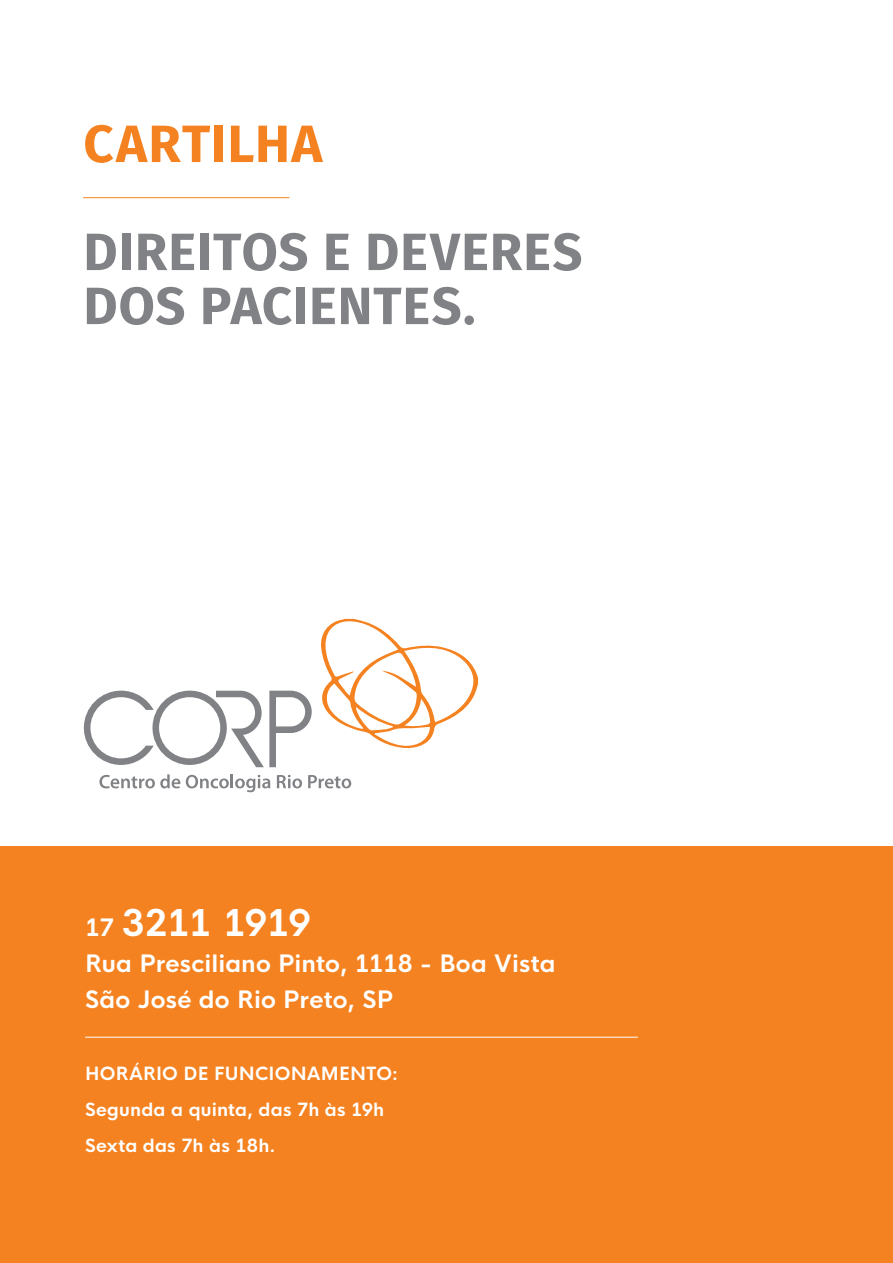
<style>
.page{position:relative;width:893px;height:1263px;background:#fff}
.page>*{position:absolute;margin:0;border:0;box-sizing:border-box;transform-origin:0 0}
.t1{font:700 52.5px/54px "Fira Sans";letter-spacing:.015em;color:#808285}
.t2{font:700 52.5px "Fira Sans";letter-spacing:.02em;color:#f58220}
.t3{font:700 36px "HK Nova";letter-spacing:-.03em;color:#fff}
.t4{font:700 23.4px/36px "HK Nova";letter-spacing:.005em;color:#fff}
.t5{font:700 17.85px/36px "HK Nova";letter-spacing:.01em;color:#fff}
.s1{font-size:23.4px}
</style>
<div class="page">
<div style="left:0;top:846px;width:893px;height:417px;background:#f58220"></div>
<hr style="left:85px;top:1037px;width:553px;height:1px;background:#fff">
<hr style="left:83px;top:197px;width:206px;height:1px;background:#f58220">
<svg style="left:99px;top:774px;width:81px;height:14px"></svg>
<svg style="left:186px;top:774px;width:84px;height:18px"></svg>
<svg style="left:277px;top:775px;width:25px;height:13px"></svg>
<svg style="left:308px;top:775px;width:43px;height:13px"></svg>
<svg style="left:84px;top:691px;width:228px;height:76px"></svg>
<svg style="left:321px;top:619px;width:157px;height:129px"></svg>
<h1 class="t2" style="left:83px;top:107px;width:240px">CARTILHA</h1>
<h1 class="t1" style="left:83px;top:225px;width:500px">DIREITOS E DEVERES<br>DOS PACIENTES.</h1>
<h2 class="t3" style="left:85px;top:900px;width:228px"><span class="s1">17</span> 3211 1919</h2>
<h3 class="t4" style="left:85px;top:945px;width:472px">Rua Presciliano Pinto, 1118 - Boa Vista<br>São José do Rio Preto, SP</h3>
<p class="t5" style="left:85px;top:1056px;width:314px">HORÁRIO DE FUNCIONAMENTO:<br>Segunda a quinta, das 7h às 19h<br>Sexta das 7h às 18h.</p>
</div>
